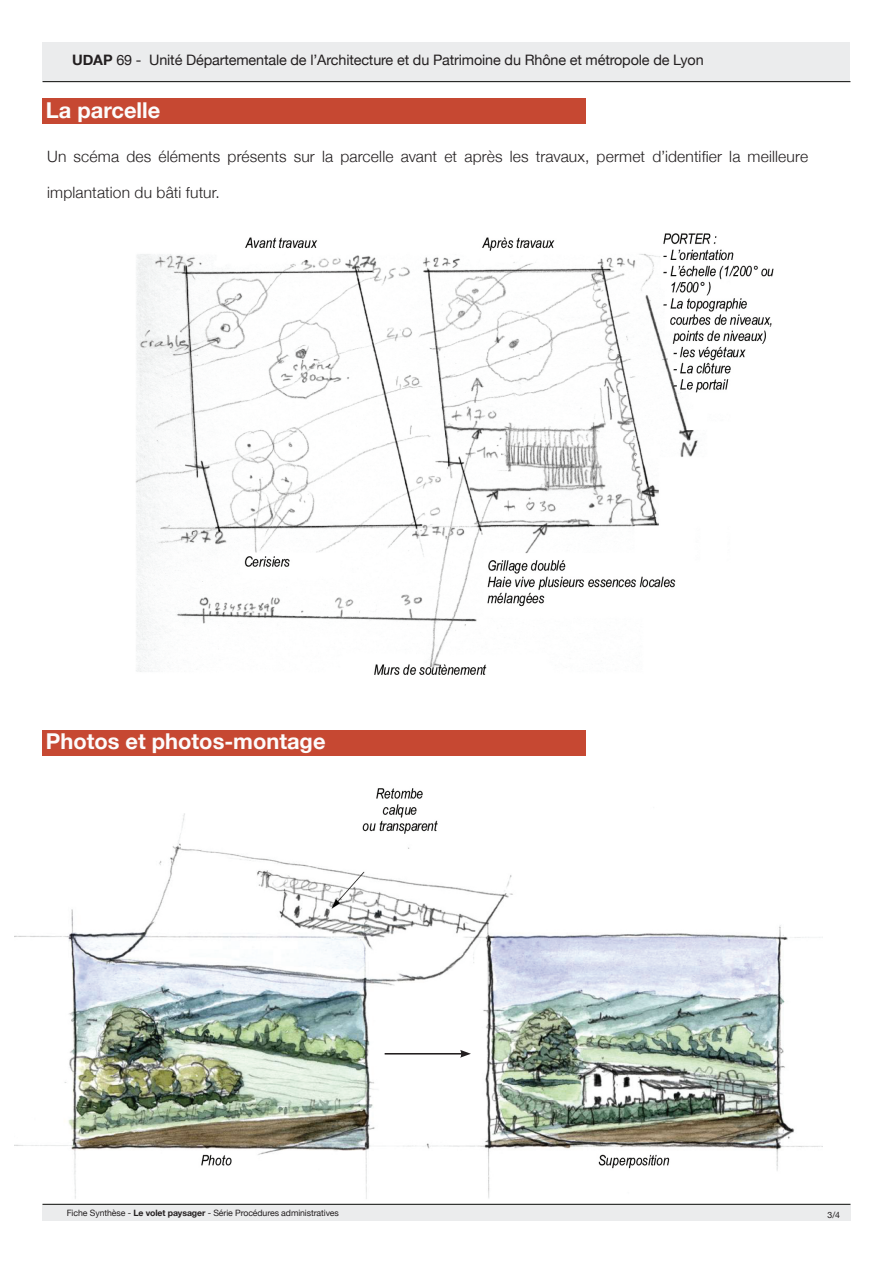
<style>
.page{position:relative;width:893px;height:1263px;background:#fff}
.page>*{position:absolute;margin:0;border:0;box-sizing:border-box;transform-origin:0 0}
.t1{font:700 21.9px "Helvetica Neue";color:#fcfcfc}
.t2{font:300 15.6px "Helvetica Neue";letter-spacing:.01em;color:#231f20}
.t3{font:14.4px "Helvetica Neue";letter-spacing:-.01em;color:#231f20}
.t4{font:8.7px "Helvetica Neue";letter-spacing:-.01em;color:#231f20}
.s1{font-weight:700}
</style>
<div class="page">
<div style="left:43px;top:99px;width:543px;height:25px;background:#c64832"></div>
<img style="left:135px;top:233px;width:639px;height:442px">
<img style="left:15px;top:788px;width:807px;height:416px">
<div style="left:34px;top:737px;width:230px;height:75px;background:#fff"></div>
<div style="left:43px;top:730px;width:543px;height:25px;background:#c64832"></div>
<hr style="left:385px;top:1053px;width:78px;height:1px;background:#231f20">
<svg style="left:460px;top:1050px;width:11px;height:8px"></svg>
<hr style="left:43px;top:81px;width:807px;height:1px;background:#040503">
<div style="left:43px;top:43px;width:807px;height:38px;background:#ebeced"></div>
<div style="left:42px;top:1205px;width:808px;height:15px;background:#ebeced"></div>
<hr style="left:42px;top:1204px;width:808px;height:1px;background:#040503">
<p class="t3" style="left:72px;top:49px;width:633px"><span class="s1">UDAP</span> 69 - Unité Départementale de l’Architecture et du Patrimoine du Rhône et métropole de Lyon</p>
<h1 class="t1" style="left:46px;top:93px;width:116px">La parcelle</h1>
<p class="t2" style="left:47px;top:144px;width:762px">Un scéma des éléments présents sur la parcelle avant et après les travaux, permet d’identifier la meilleure</p>
<p class="t2" style="left:47px;top:180px;width:174px">implantation du bâti futur.</p>
<h1 class="t1" style="left:46px;top:724px;width:281px">Photos et photos-montage</h1>
<p class="t4" style="left:67px;top:1206px;width:274px">Fiche Synthèse - <span class="s1">Le volet paysager</span> - Série Procédures administratives</p>
<p class="t4" style="left:828px;top:1209px;width:14px">3/4</p>
</div>
